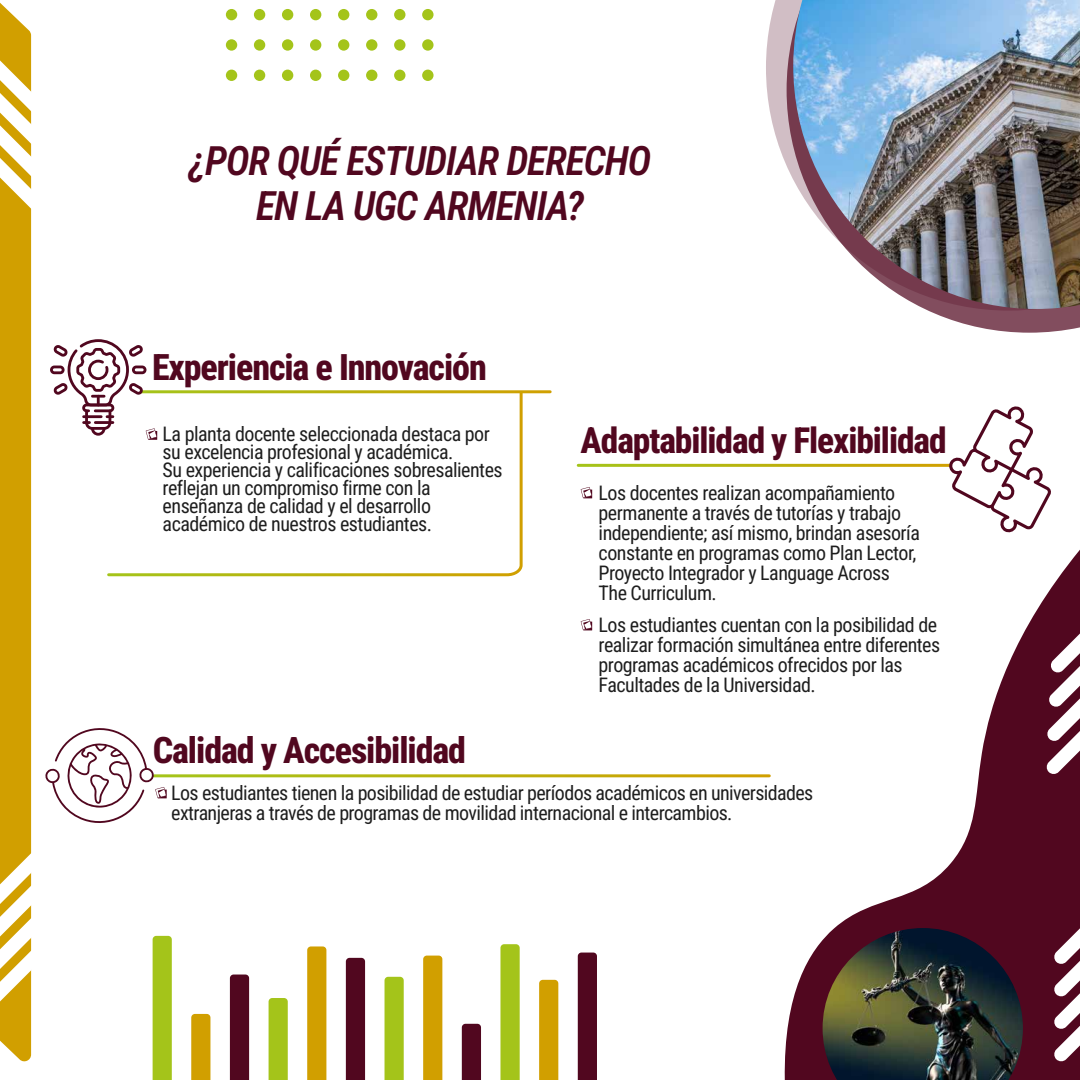
<style>
.page{position:relative;width:1080px;height:1080px;background:#fff}
.page>*{position:absolute;margin:0;border:0;box-sizing:border-box;transform-origin:0 0}
.t1{font:italic 600 40px/45.2px "Roboto Condensed";letter-spacing:-.025em;color:#51071f;text-align:center}
.t2{font:800 36px "Roboto Condensed";letter-spacing:-.03em;color:#51071f}
.t3{font:800 35.5px "Roboto Condensed";letter-spacing:-.03em;color:#51071f}
.t4{font:20px/20px "Roboto Condensed";letter-spacing:-.025em;color:#1e1e1e}
</style>
<div class="page">
<svg style="left:784px;top:866px;width:164px;height:214px"></svg>
<svg style="left:172px;top:393px;width:352px;height:184px"></svg>
<div style="left:226px;top:70px;width:11px;height:11px;background:#a4c41a;border-radius:50%"></div>
<div style="left:226px;top:39px;width:11px;height:12px;background:#a4c41a;border-radius:50%"></div>
<div style="left:226px;top:9px;width:11px;height:11px;background:#a4c41a;border-radius:50%"></div>
<div style="left:254px;top:70px;width:11px;height:11px;background:#a4c41a;border-radius:50%"></div>
<div style="left:254px;top:39px;width:11px;height:12px;background:#a4c41a;border-radius:50%"></div>
<div style="left:254px;top:9px;width:11px;height:11px;background:#a4c41a;border-radius:50%"></div>
<div style="left:282px;top:70px;width:11px;height:11px;background:#a4c41a;border-radius:50%"></div>
<div style="left:282px;top:39px;width:11px;height:12px;background:#a4c41a;border-radius:50%"></div>
<div style="left:282px;top:9px;width:11px;height:11px;background:#a4c41a;border-radius:50%"></div>
<div style="left:310px;top:70px;width:11px;height:11px;background:#a4c41a;border-radius:50%"></div>
<div style="left:310px;top:39px;width:11px;height:12px;background:#a4c41a;border-radius:50%"></div>
<div style="left:310px;top:9px;width:11px;height:11px;background:#a4c41a;border-radius:50%"></div>
<div style="left:338px;top:70px;width:11px;height:11px;background:#a4c41a;border-radius:50%"></div>
<div style="left:338px;top:39px;width:11px;height:12px;background:#a4c41a;border-radius:50%"></div>
<div style="left:338px;top:9px;width:11px;height:11px;background:#a4c41a;border-radius:50%"></div>
<div style="left:366px;top:70px;width:11px;height:11px;background:#a4c41a;border-radius:50%"></div>
<div style="left:366px;top:39px;width:11px;height:12px;background:#a4c41a;border-radius:50%"></div>
<div style="left:366px;top:9px;width:11px;height:11px;background:#a4c41a;border-radius:50%"></div>
<div style="left:394px;top:70px;width:11px;height:11px;background:#a4c41a;border-radius:50%"></div>
<div style="left:394px;top:39px;width:11px;height:12px;background:#a4c41a;border-radius:50%"></div>
<div style="left:394px;top:9px;width:11px;height:11px;background:#a4c41a;border-radius:50%"></div>
<div style="left:422px;top:70px;width:12px;height:11px;background:#a4c41a;border-radius:50%"></div>
<div style="left:422px;top:39px;width:12px;height:12px;background:#a4c41a;border-radius:50%"></div>
<div style="left:422px;top:9px;width:12px;height:11px;background:#a4c41a;border-radius:50%"></div>
<svg style="left:581px;top:487px;width:11px;height:11px"></svg>
<svg style="left:581px;top:619px;width:11px;height:11px"></svg>
<svg style="left:948px;top:406px;width:132px;height:674px"></svg>
<svg style="left:191px;top:1014px;width:19px;height:66px"></svg>
<div style="left:230px;top:975px;width:19px;height:105px;background:#51071f"></div>
<div style="left:269px;top:998px;width:19px;height:82px;background:#a4c41a"></div>
<div style="left:307px;top:946px;width:19px;height:134px;background:#d19f00"></div>
<div style="left:346px;top:958px;width:19px;height:122px;background:#51071f"></div>
<div style="left:385px;top:977px;width:19px;height:103px;background:#a4c41a"></div>
<div style="left:423px;top:956px;width:19px;height:124px;background:#d19f00"></div>
<svg style="left:462px;top:1024px;width:19px;height:56px"></svg>
<svg style="left:500px;top:944px;width:20px;height:136px;background:#a7c623"></svg>
<div style="left:539px;top:980px;width:19px;height:100px;background:#d19f00"></div>
<div style="left:578px;top:953px;width:19px;height:127px;background:#51071f"></div>
<svg style="left:766px;top:0;width:21px;height:166px;fill:#d1bec5"></svg>
<svg style="left:787px;top:0;width:293px;height:333px"></svg>
<img style="left:793px;top:0;width:287px;height:309px">
<svg style="left:0;top:3px;width:172px;height:1077px"></svg>
<h1 class="t1" style="left:189px;top:136px;width:464px">¿POR QUÉ ESTUDIAR DERECHO<br>EN LA UGC ARMENIA?</h1>
<h2 class="t2" style="left:152px;top:342px;width:336px">Experiencia e Innovación</h2>
<p class="t4" style="left:163px;top:425px;width:342px;line-height:18px">La planta docente seleccionada destaca por su excelencia profesional y académica.<br>Su experiencia y calificaciones sobresalientes reflejan un compromiso firme con la enseñanza de calidad y el desarrollo académico de nuestros estudiantes.</p>
<h2 class="t2" style="left:153px;top:724px;width:315px">Calidad y Accesibilidad</h2>
<h3 class="t3" style="left:581px;top:416px;width:368px">Adaptabilidad y Flexibilidad</h3>
<p class="t4" style="left:599px;top:482px;width:323px">Los docentes realizan acompañamiento permanente a través de tutorías y trabajo independiente; así mismo, brindan asesoría constante en programas como Plan Lector, Proyecto Integrador y Language Across The Curriculum.</p>
<p class="t4" style="left:599px;top:615px;width:343px">Los estudiantes cuentan con la posibilidad de realizar formación simultánea entre diferentes programas académicos ofrecidos por las Facultades de la Universidad.</p>
<p class="t4" style="left:171px;top:782px;width:644px">Los estudiantes tienen la posibilidad de estudiar períodos académicos en universidades extranjeras a través de programas de movilidad internacional e intercambios.</p>
</div>
